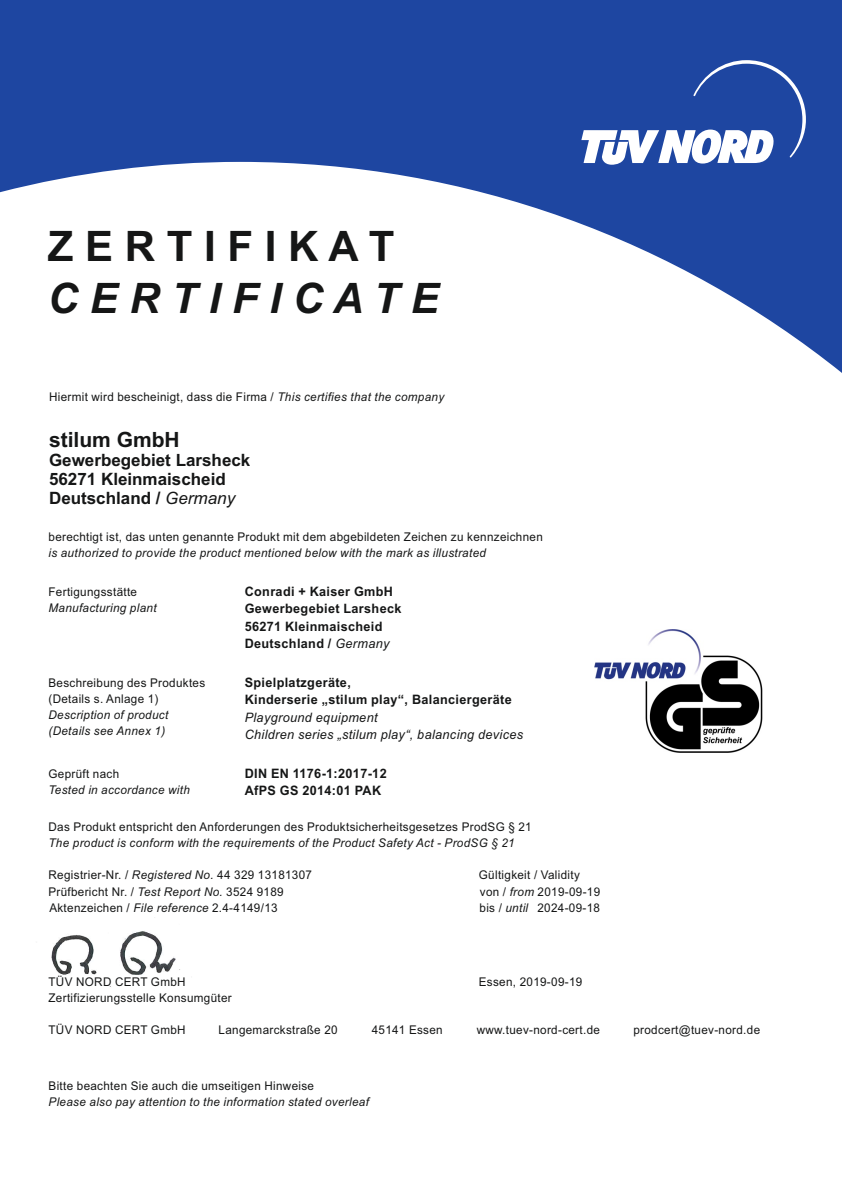
<style>
.page{position:relative;width:842px;height:1191px;background:#fff}
.page>*{position:absolute;margin:0;border:0;box-sizing:border-box;transform-origin:0 0}
.t1{font:italic 700 42px "Arial";color:#151616}
.t2{font:700 42px "Arial";color:#151616}
.t3{font:700 21px "Arial";color:#151616}
.t4{font:700 17px/19px "Arial";color:#151616}
.t5{font:700 13px/17.4px "Arial";letter-spacing:.03em;color:#151616}
.t6{font:italic 13px/17.4px "Arial";letter-spacing:.03em;color:#151616}
.t7{font:12px/16.1px "Arial";letter-spacing:.03em;color:#151616}
.t8{font:italic 12px/16.1px "Arial";letter-spacing:.03em;color:#151616}
.s1{font-style:italic}
.s2{font-weight:400;font-style:italic}
</style>
<div class="page">
<img style="left:594px;top:629px;width:169px;height:123px">
<img style="left:51px;top:917px;width:129px;height:70px">
<svg style="left:0;top:0;width:842px;height:373px;fill:#1e46a1"></svg>
<svg style="left:581px;top:60px;width:225px;height:105px"></svg>
<h1 class="t2" style="left:48px;top:230px;width:348px">Z E R T I F I K A T</h1>
<h1 class="t1" style="left:48px;top:282px;width:393px">C E R T I F I C A T E</h1>
<p class="t7" style="left:49px;top:389px;width:397px">Hiermit wird bescheinigt, dass die Firma / <span class="s1">This certifies that the company</span></p>
<h2 class="t3" style="left:49px;top:431px;width:132px">stilum GmbH</h2>
<h3 class="t4" style="left:49px;top:452px;width:203px">Gewerbegebiet Larsheck<br>56271 Kleinmaischeid<br>Deutschland / <span class="s2">Germany</span></h3>
<p class="t7" style="left:49px;top:530px;width:496px">berechtigt ist, das unten genannte Produkt mit dem abgebildeten Zeichen zu kennzeichnen</p>
<p class="t8" style="left:49px;top:546px;width:439px">is authorized to provide the product mentioned below with the mark as illustrated</p>
<p class="t7" style="left:49px;top:584px;width:90px">Fertigungsstätte</p>
<p class="t8" style="left:49px;top:600px;width:110px">Manufacturing plant</p>
<p class="t7" style="left:49px;top:676px;width:158px">Beschreibung des Produktes (Details s. Anlage 1)</p>
<p class="t8" style="left:49px;top:708px;width:121px">Description of product (Details see Annex 1)</p>
<p class="t5" style="left:245px;top:583px;width:158px">Conradi + Kaiser GmbH<br>Gewerbegebiet Larsheck<br>56271 Kleinmaischeid<br>Deutschland / <span class="s2">Germany</span></p>
<p class="t5" style="left:245px;top:675px;width:269px">Spielplatzgeräte,<br>Kinderserie „stilum play“, Balanciergeräte</p>
<p class="t6" style="left:245px;top:709px;width:280px">Playground equipment<br>Children series „stilum play“, balancing devices</p>
<p class="t5" style="left:245px;top:766px;width:144px">DIN EN 1176-1:2017-12<br>AfPS GS 2014:01 PAK</p>
<p class="t7" style="left:49px;top:820px;width:485px">Das Produkt entspricht den Anforderungen des Produktsicherheitsgesetzes ProdSG § 21</p>
<p class="t8" style="left:49px;top:836px;width:468px">The product is conform with the requirements of the Product Safety Act - ProdSG § 21</p>
<p class="t7" style="left:49px;top:767px;width:72px">Geprüft nach</p>
<p class="t8" style="left:49px;top:783px;width:143px">Tested in accordance with</p>
<p class="t7" style="left:48px;top:868px;width:265px">Registrier-Nr. / <span class="s1">Registered No.</span> 44 329 13181307<br>Prüfbericht Nr. / <span class="s1">Test Report No.</span> 3524 9189</p>
<p class="t7" style="left:479px;top:868px;width:103px">Gültigkeit / Validity</p>
<p class="t7" style="left:480px;top:884px;width:122px">von / <span class="s1">from</span> 2019-09-19</p>
<p class="t7" style="left:49px;top:901px;width:230px">Aktenzeichen / <span class="s1">File reference</span> 2.4-4149/13</p>
<p class="t7" style="left:479px;top:900px;width:122px">bis / <span class="s1">until</span> 2024-09-18</p>
<p class="t7" style="left:49px;top:975px;width:139px">TÜV NORD CERT GmbH</p>
<p class="t7" style="left:479px;top:975px;width:105px">Essen, 2019-09-19</p>
<p class="t7" style="left:49px;top:991px;width:185px">Zertifizierungsstelle Konsumgüter</p>
<p class="t7" style="left:49px;top:1022px;width:139px">TÜV NORD CERT GmbH</p>
<p class="t7" style="left:219px;top:1022px;width:121px">Langemarckstraße 20</p>
<p class="t7" style="left:372px;top:1022px;width:73px">45141 Essen</p>
<p class="t7" style="left:633px;top:1022px;width:128px">prodcert@tuev-nord.de</p>
<p class="t7" style="left:477px;top:1022px;width:125px">www.tuev-nord-cert.de</p>
<p class="t7" style="left:49px;top:1078px;width:267px">Bitte beachten Sie auch die umseitigen Hinweise</p>
<p class="t8" style="left:49px;top:1094px;width:322px">Please also pay attention to the information stated overleaf</p>
</div>
